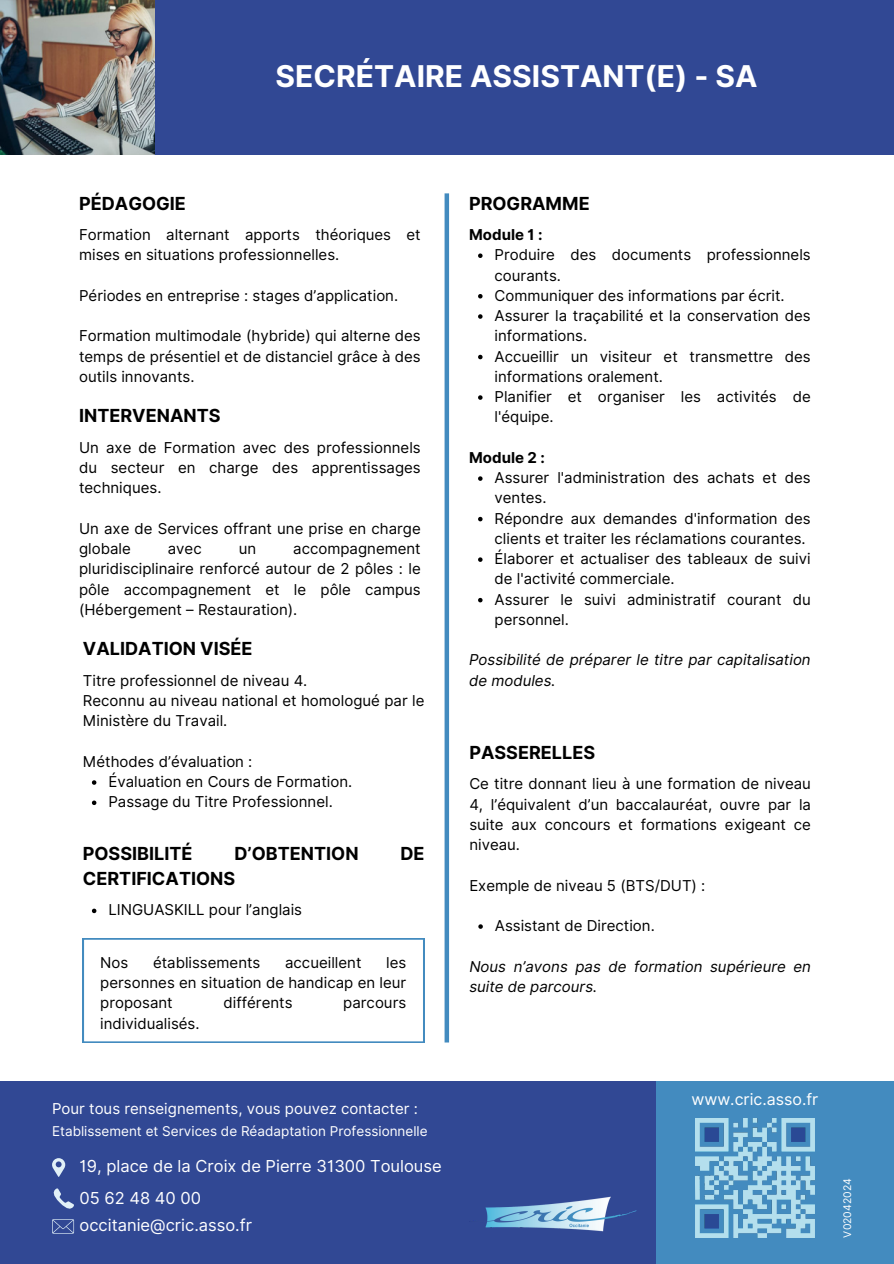
<style>
.page{position:relative;width:894px;height:1264px;background:#fff}
.page>*{position:absolute;margin:0;border:0;box-sizing:border-box;transform-origin:0 0}
.t1{font:700 30px "Inter";color:#fff}
.t2{font:700 18px "Inter";color:#000}
.t3{font:16.5px "Inter";color:#fff}
.t4{font:15.9px "Inter";color:#fff}
.t5{font:15px/20.2px "Inter";color:#000}
.t6{font:italic 15px/20.2px "Inter";color:#000}
.t7{font:15px "Inter";color:#fff}
.t8{font:700 15px "Inter";color:#000}
.t9{font:13.5px "Inter";color:#fff}
.t10{font:10.5px "Inter";color:#fff}
</style>
<div class="page">
<div style="left:0;top:0;width:893px;height:155px;background:#314894"></div>
<img style="left:0;top:0;width:155px;height:155px">
<div style="left:444px;top:193px;width:5px;height:849px;background:#438bbf"></div>
<svg style="left:83px;top:938px;width:341px;height:104px"></svg>
<svg style="left:92px;top:780px;width:4px;height:4px"></svg>
<svg style="left:92px;top:800px;width:4px;height:5px"></svg>
<svg style="left:478px;top:253px;width:4px;height:5px"></svg>
<svg style="left:478px;top:294px;width:4px;height:4px"></svg>
<svg style="left:478px;top:314px;width:4px;height:5px"></svg>
<svg style="left:478px;top:355px;width:4px;height:4px"></svg>
<svg style="left:478px;top:395px;width:4px;height:5px"></svg>
<svg style="left:478px;top:476px;width:4px;height:5px"></svg>
<svg style="left:478px;top:517px;width:4px;height:4px"></svg>
<svg style="left:478px;top:557px;width:4px;height:5px"></svg>
<svg style="left:478px;top:598px;width:4px;height:4px"></svg>
<svg style="left:92px;top:908px;width:4px;height:5px"></svg>
<svg style="left:478px;top:924px;width:4px;height:4px"></svg>
<div style="left:0;top:1080px;width:893px;height:183px;background:#314894"></div>
<div style="left:655px;top:1080px;width:238px;height:183px;background:#438bbf"></div>
<img style="left:485px;top:1196px;width:151px;height:36px">
<svg style="left:52px;top:1158px;width:13px;height:19px"></svg>
<svg style="left:53px;top:1188px;width:21px;height:21px"></svg>
<svg style="left:52px;top:1219px;width:22px;height:14px"></svg>
<img style="left:695px;top:1118px;width:119px;height:119px">
<h1 class="t1" style="left:275px;top:58px;width:483px">SECRÉTAIRE ASSISTANT(E) - SA</h1>
<p class="t2" style="left:79px;top:192px;width:108px">PÉDAGOGIE</p>
<p class="t5" style="left:79px;top:224px;width:343px">Formation alternant apports théoriques et mises en situations professionnelles.</p>
<p class="t5" style="left:79px;top:285px;width:320px">Périodes en entreprise : stages d’application.</p>
<p class="t5" style="left:79px;top:326px;width:343px;text-align:justify">Formation multimodale (hybride) qui alterne des temps de présentiel et de distanciel grâce à des outils innovants.</p>
<p class="t2" style="left:79px;top:405px;width:143px">INTERVENANTS</p>
<p class="t5" style="left:79px;top:437px;width:343px;text-align:justify">Un axe de Formation avec des professionnels du secteur en charge des apprentissages techniques.</p>
<p class="t5" style="left:79px;top:518px;width:343px">Un axe de Services offrant une prise en charge globale</p>
<p class="t5" style="left:79px;top:538px;width:343px;text-align:justify;text-indent:214px">accompagnement pluridisciplinaire renforcé autour de 2 pôles : le pôle accompagnement et le pôle campus (Hébergement – Restauration).</p>
<h2 class="t2" style="left:83px;top:638px;width:171px">VALIDATION VISÉE</h2>
<h5 class="t5" style="left:83px;top:670px;width:343px">Titre professionnel de niveau 4.<br>Reconnu au niveau national et homologué par le<br>Ministère du Travail.</h5>
<h5 class="t5" style="left:83px;top:751px;width:171px">Méthodes d’évaluation :</h5>
<p class="t5" style="left:108px;top:771px;width:245px">Évaluation en Cours de Formation.</p>
<p class="t5" style="left:108px;top:791px;width:226px">Passage du Titre Professionnel.</p>
<p class="t5" style="left:168px;top:538px;width:35px">avec</p>
<p class="t5" style="left:239px;top:538px;width:19px">un</p>
<h2 class="t2" style="left:83px;top:843px;width:111px">POSSIBILITÉ</h2>
<h2 class="t2" style="left:234px;top:843px;width:126px">D’OBTENTION</h2>
<h2 class="t2" style="left:400px;top:843px;width:26px">DE</h2>
<h2 class="t2" style="left:83px;top:867px;width:154px">CERTIFICATIONS</h2>
<p class="t5" style="left:108px;top:899px;width:195px">LINGUASKILL pour l’anglais</p>
<h5 class="t5" style="left:100px;top:952px;width:30px">Nos</h5>
<h5 class="t5" style="left:153px;top:952px;width:109px">établissements</h5>
<h5 class="t5" style="left:285px;top:952px;width:78px">accueillent</h5>
<h5 class="t5" style="left:100px;top:952px;width:307px;text-align:justify;text-indent:286px">les personnes en situation de handicap en leur proposant</h5>
<h5 class="t5" style="left:223px;top:992px;width:70px">différents</h5>
<h5 class="t5" style="left:343px;top:992px;width:64px">parcours</h5>
<h5 class="t5" style="left:100px;top:1012px;width:101px">individualisés.</h5>
<h3 class="t7" style="left:52px;top:1099px;width:367px">Pour tous renseignements, vous pouvez contacter :</h3>
<p class="t9" style="left:52px;top:1122px;width:377px">Etablissement et Services de Réadaptation Professionnelle</p>
<h3 class="t3" style="left:79px;top:1156px;width:363px">19, place de la Croix de Pierre 31300 Toulouse</h3>
<p class="t3" style="left:79px;top:1187px;width:123px">05 62 48 40 00</p>
<p class="t3" style="left:79px;top:1214px;width:174px">occitanie@cric.asso.fr</p>
<p class="t2" style="left:469px;top:192px;width:122px">PROGRAMME</p>
<p class="t8" style="left:469px;top:225px;width:75px">Module 1 :</p>
<p class="t5" style="left:494px;top:245px;width:317px">Produire des documents professionnels courants.<br>Communiquer des informations par écrit.<br>Assurer la traçabilité et la conservation des informations.<br>Accueillir un visiteur et transmettre des informations oralement.<br>Planifier et organiser les activités de l'équipe.</p>
<p class="t8" style="left:469px;top:448px;width:77px">Module 2 :</p>
<p class="t5" style="left:494px;top:467px;width:317px">Assurer l'administration des achats et des ventes.<br>Répondre aux demandes d'information des clients et traiter les réclamations courantes.<br>Élaborer et actualiser des tableaux de suivi de l'activité commerciale.<br>Assurer le suivi administratif courant du personnel.</p>
<p class="t6" style="left:469px;top:650px;width:343px">Possibilité de préparer le titre par capitalisation de modules.</p>
<h5 class="t2" style="left:469px;top:741px;width:127px">PASSERELLES</h5>
<h2 class="t5" style="left:469px;top:773px;width:343px;text-align:justify">Ce titre donnant lieu à une formation de niveau 4, l’équivalent d’un baccalauréat, ouvre par la suite aux concours et formations exigeant ce niveau.</h2>
<h5 class="t5" style="left:469px;top:875px;width:237px">Exemple de niveau 5 (BTS/DUT) :</h5>
<h5 class="t5" style="left:494px;top:915px;width:161px">Assistant de Direction.</h5>
<p class="t6" style="left:469px;top:956px;width:343px">Nous n’avons pas de formation supérieure en suite de parcours.</p>
<p class="t4" style="left:691px;top:1090px;width:128px">www.cric.asso.fr</p>
<h3 class="t10" style="left:840px;top:1237px;width:61px;rotate:-90deg">V02042024</h3>
</div>
